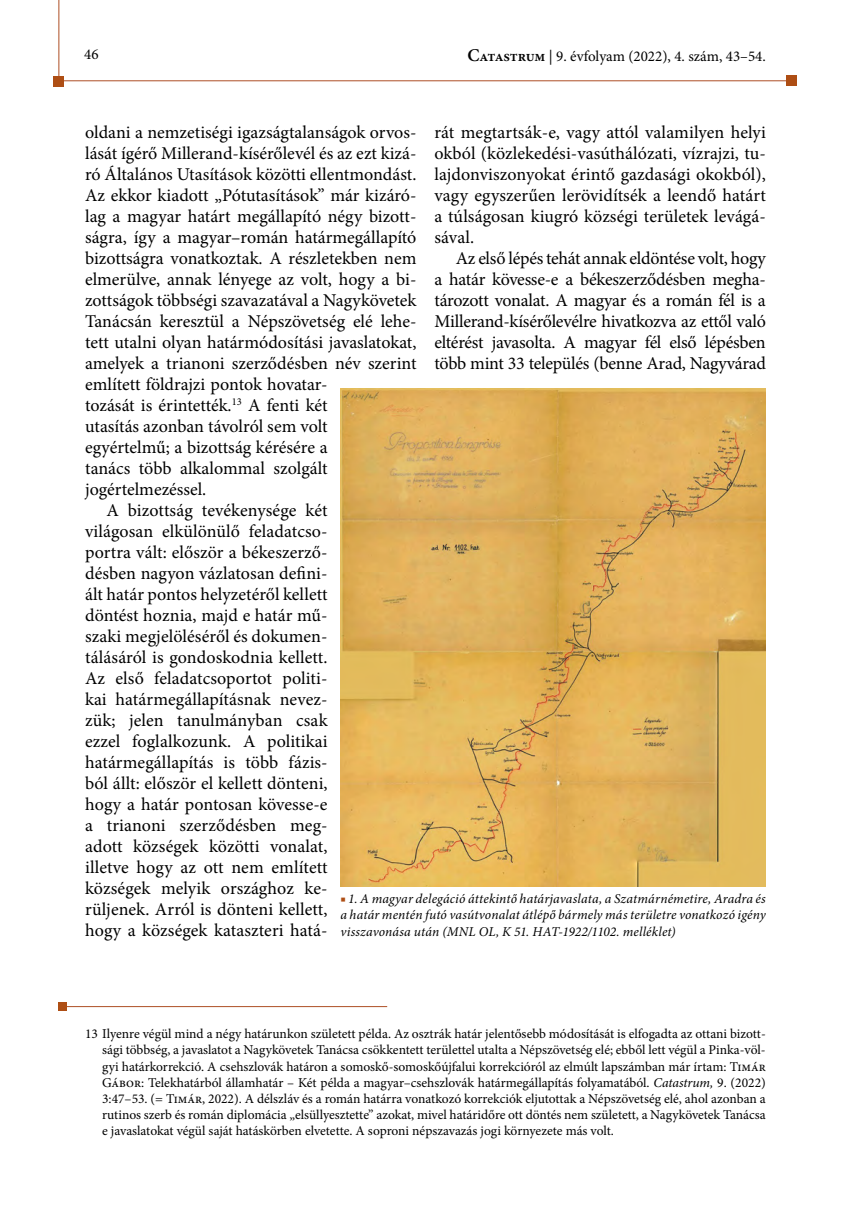
<style>
.page{position:relative;width:851px;height:1212px;background:#fff}
.page>*{position:absolute;margin:0;border:0;box-sizing:border-box;transform-origin:0 0}
.t1{font:18px/21px "Minion Pro";color:#000;text-align:justify}
.t2{font:15px "Minion Pro";color:#000}
.footnote_text{font:13.5px/16.2px "Minion Pro";color:#000;text-align:justify}
.képaláírás{font:italic 13.5px/16.5px "Minion Pro";letter-spacing:.01em;color:#000;text-align:justify}
.s1{font-weight:600;font-size:18px}
.s2{font-weight:600}
.s3{color:#ae4e14}
.s4{font-style:italic}
</style>
<div class="page">
<hr style="left:57px;top:81px;width:734px;height:1px;background:#ae4f25">
<hr style="left:59px;top:0;width:1px;height:81px;background:#ae4f25">
<div style="left:786px;top:76px;width:10px;height:10px;background:#ae4e14"></div>
<div style="left:54px;top:76px;width:10px;height:10px;background:#ae4e14"></div>
<hr style="left:58px;top:1006px;width:329px;height:1px;background:#ae4f25">
<div style="left:58px;top:1003px;width:9px;height:8px;background:#ae4e14"></div>
<img style="left:340px;top:388px;width:425px;height:498px">
<p class="t2" style="left:84px;top:45px;width:16px">46</p>
<p class="t2" style="left:467px;top:46px;width:300px"><span class="s1">C</span><span class="s2">atastrum</span> | 9. évfolyam (2022), 4. szám, 43–54.</p>
<p class="t1" style="left:85px;top:122px;width:333px;text-align:left">oldani a nemzetiségi igazságtalanságok orvos&shy;lását ígérő Millerand-kísérőlevél és az ezt kizá&shy;ró Általános Utasítások közötti ellentmondást.<br>Az ekkor kiadott „Pótutasítások” már kizáró&shy;lag a magyar határt megállapító négy bizott&shy;ságra, így a magyar–román határmegállapító bizottságra vonatkoztak. A részletekben nem elmerülve, annak lényege az volt, hogy a bi&shy;zottságok többségi szavazatával a Nagykövetek Tanácsán keresztül a Népszövetség elé lehe&shy;tett utalni olyan határmódosítási javaslatokat, amelyek a trianoni szerződésben név szerint említett földrajzi pontok hovatar-<br>tozását is érintették.<sup>13</sup> A fenti két<br>utasítás azonban távolról sem volt egyértelmű; a bizottság kérésére a<br>tanács több alkalommal szolgált jogértelmezéssel.<sup>14</sup></p>
<p class="t1" style="left:85px;top:500px;width:244px;text-indent:21px">A bizottság tevékenysége két világosan elkülönülő feladatcso&shy;portra vált: először a békeszerző&shy;désben nagyon vázlatosan defini&shy;ált határ pontos helyzetéről kellett döntést hoznia, majd e határ mű&shy;szaki megjelöléséről és dokumen&shy;tálásáról is gondoskodnia kellett.<br>Az első feladatcsoportot politi&shy;kai határmegállapításnak nevez&shy;zük; jelen tanulmányban csak ezzel foglalkozunk. A politikai határmegállapítás is több fázis&shy;ból állt: először el kellett dönteni, hogy a határ pontosan kövesse-e a trianoni szerződésben meg&shy;adott községek közötti vonalat, illetve hogy az ott nem említett községek melyik országhoz ke&shy;rüljenek. Arról is dönteni kellett, hogy a községek kataszteri hatá-</p>
<p class="t1" style="left:434px;top:122px;width:333px">rát megtartsák-e, vagy attól valamilyen helyi okból (közlekedési-vasúthálózati, vízrajzi, tu&shy;lajdonviszonyokat érintő gazdasági okokból), vagy egyszerűen lerövidítsék a leendő határt a túlságosan kiugró községi területek levágá&shy;sával.</p>
<p class="t1" style="left:434px;top:248px;width:333px;text-indent:21px">Az első lépés tehát annak eldöntése volt, hogy a határ kövesse-e a békeszerződésben megha&shy;tározott vonalat. A magyar és a román fél is a Millerand-kísérőlevélre hivatkozva az ettől való eltérést javasolta. A magyar fél első lépésben több mint 33 település (benne Arad, Nagyvárad</p>
<p class="képaláírás" style="left:340px;top:890px;width:427px"><span class="s3">■</span> 1. A magyar delegáció áttekintő határjavaslata, a Szatmárnémetire, Aradra és a határ mentén futó vasútvonalat átlépő bármely más területre vonatkozó igény visszavonása után (MNL OL, K 51. HAT-1922/1102. melléklet)</p>
<p class="footnote_text" style="left:102px;top:1026px;width:665px;text-indent:-17px">13 Ilyenre végül mind a négy határunkon született példa. Az osztrák határ jelentősebb módosítását is elfogadta az ottani bizott&shy;sági többség, a javaslatot a Nagykövetek Tanácsa csökkentett területtel utalta a Népszövetség elé; ebből lett végül a Pinka-völ&shy;gyi határkorrekció. A csehszlovák határon a somoskő-somoskőújfalui korrekcióról az elmúlt lapszámban már írtam: Timár Gábor: Telekhatárból államhatár – Két példa a magyar–csehszlovák határmegállapítás folyamatából. <span class="s4">Catastrum,</span> 9. (2022)<br>3:47–53. (= Timár, 2022). A délszláv és a román határra vonatkozó korrekciók eljutottak a Népszövetség elé, ahol azonban a rutinos szerb és román diplomácia „elsüllyesztette” azokat, mivel határidőre ott döntés nem született, a Nagykövetek Tanácsa e javaslatokat végül saját hatáskörben elvetette. A soproni népszavazás jogi környezete más volt.</p>
</div>
